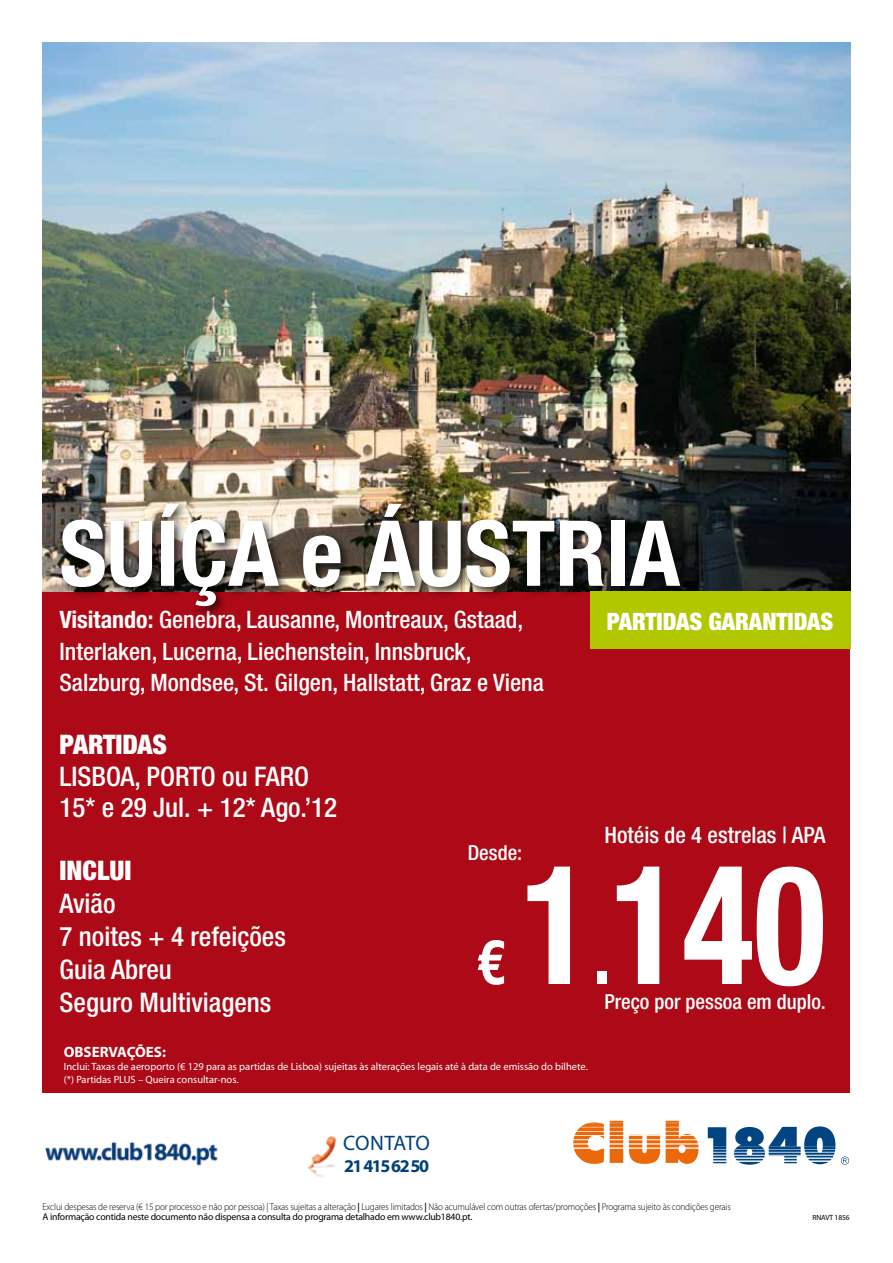
<style>
.page{position:relative;width:893px;height:1263px;background:#fff}
.page>*{position:absolute;margin:0;border:0;box-sizing:border-box;transform-origin:0 0}
.t1{font:700 condensed 165.9px "Helvetica Neue";color:#fff;scale:.9 1}
.t2{font:700 condensed 91.05px "Helvetica Neue";color:#fff}
.t3{font:700 condensed 62.25px "Helvetica Neue";color:#fff}
.t4{font:500 condensed 27px/33px "Helvetica Neue";color:#fff}
.t5{font:900 condensed 27px "Helvetica Neue";color:#fff}
.t6{font:500 condensed 24px/31.5px "Helvetica Neue";color:#fff}
.t7{font:900 condensed 24px "Helvetica Neue";color:#fff}
.t8{font:500 condensed 22.65px "Helvetica Neue";color:#fff}
.t9{font:21px "Myriad Pro";color:#00417b}
.t10{font:500 condensed 20.7px "Helvetica Neue";color:#fff}
.t11{font:700 18px "Myriad Pro";letter-spacing:-.08em;color:#00417b}
.t12{font:700 15px "Myriad Pro";color:#fff}
.t13{font:10.5px/12.6px "Myriad Pro";color:#fff}
.t14{font:300 9.75px/10.5px "Myriad Pro";letter-spacing:-.015em;color:#000;scale:.94 1}
.t15{font:7.5px "Myriad Pro";letter-spacing:-.02em;color:#000}
.s1{font-weight:700}
.s2{font-size:81.75px}
.s3{font-weight:600}
.s4{font-weight:400}
</style>
<div class="page">
<div style="left:43px;top:43px;width:807px;height:1050px;background:#ad0917"></div>
<img style="left:43px;top:43px;width:807px;height:548px">
<div style="left:58px;top:500px;width:634px;height:118px;background:#000;opacity:.75"></div>
<svg style="left:573px;top:1120px;width:277px;height:45px"></svg>
<div style="left:590px;top:591px;width:260px;height:58px;background:#b1c800"></div>
<img style="left:45px;top:1136px;width:292px;height:42px">
<h2 class="t2" style="left:60px;top:498px;width:622px">SUíÇA e ÁUSTRIA</h2>
<h3 class="t7" style="left:607px;top:606px;width:25px">PARTIDAS</h3>
<h3 class="t7" style="left:708px;top:606px;width:81px">GARANTIDAS</h3>
<h3 class="t6" style="left:60px;top:604px;width:486px"><span class="s1">Visitando:</span> Genebra, Lausanne, Montreaux, Gstaad,<br>Interlaken, Lucerna, Liechenstein, Innsbruck,<br>Salzburg, Mondsee, St. Gilgen, Hallstatt, Graz e Viena</h3>
<h3 class="t5" style="left:60px;top:728px;width:109px">PARTIDAS</h3>
<h3 class="t4" style="left:60px;top:760px;width:279px;line-height:31.5px">Lis boa, porto ou faro<br>15* e 29 Jul. + 12* Ago.’12</h3>
<h3 class="t5" style="left:60px;top:854px;width:72px">INCLUI</h3>
<h3 class="t4" style="left:60px;top:887px;width:228px">Avião<br>7 noites + 4 refeições<br>Guia Abreu<br>Seguro Multiviagens</h3>
<h3 class="t8" style="left:604px;top:822px;width:200px">Hotéis de 4 estrelas | APA</h3>
<h3 class="t10" style="left:468px;top:840px;width:56px">Desde:</h3>
<h1 class="t1" style="left:521px;top:824px;width:340px">1<span class="s2">.</span>140</h1>
<h3 class="t10" style="left:604px;top:989px;width:223px">Preço por pessoa em duplo.</h3>
<h3 class="t3" style="left:477px;top:924px;width:31px">€</h3>
<h3 class="t12" style="left:64px;top:1042px;width:104px">OBSERVAÇÕES:</h3>
<p class="t13" style="left:64px;top:1060px;width:526px">Inclui: Taxas de aeroporto (€ 129 para as partidas de Lisboa) sujeitas às alterações legais até à data de emissão do bilhete. (*) Partidas PLUS – Queira consultar-nos.</p>
<h3 class="t9" style="left:343px;top:1130px;width:40px">contat</h3>
<h3 class="t9" style="left:416px;top:1130px;width:16px">o</h3>
<h3 class="t11" style="left:344px;top:1154px;width:86px">21 415 62 50</h3>
<p class="t14" style="left:43px;top:1201px;width:734px">Exclui despesas de reserva (€ 15 por processo e não por pessoa) | Taxas sujeitas a alteração <span class="s3">|</span> Lugares limitados <span class="s3">|</span> Não acumulável com outras ofertas/promoções <span class="s3">|</span> Programa sujeito às condições gerais<br><span class="s4">A informação contida neste documento não dispensa a consulta do programa detalhado em www.club1840.pt.</span></p>
<p class="t15" style="left:813px;top:1213px;width:38px">RNAVT 1856</p>
</div>
